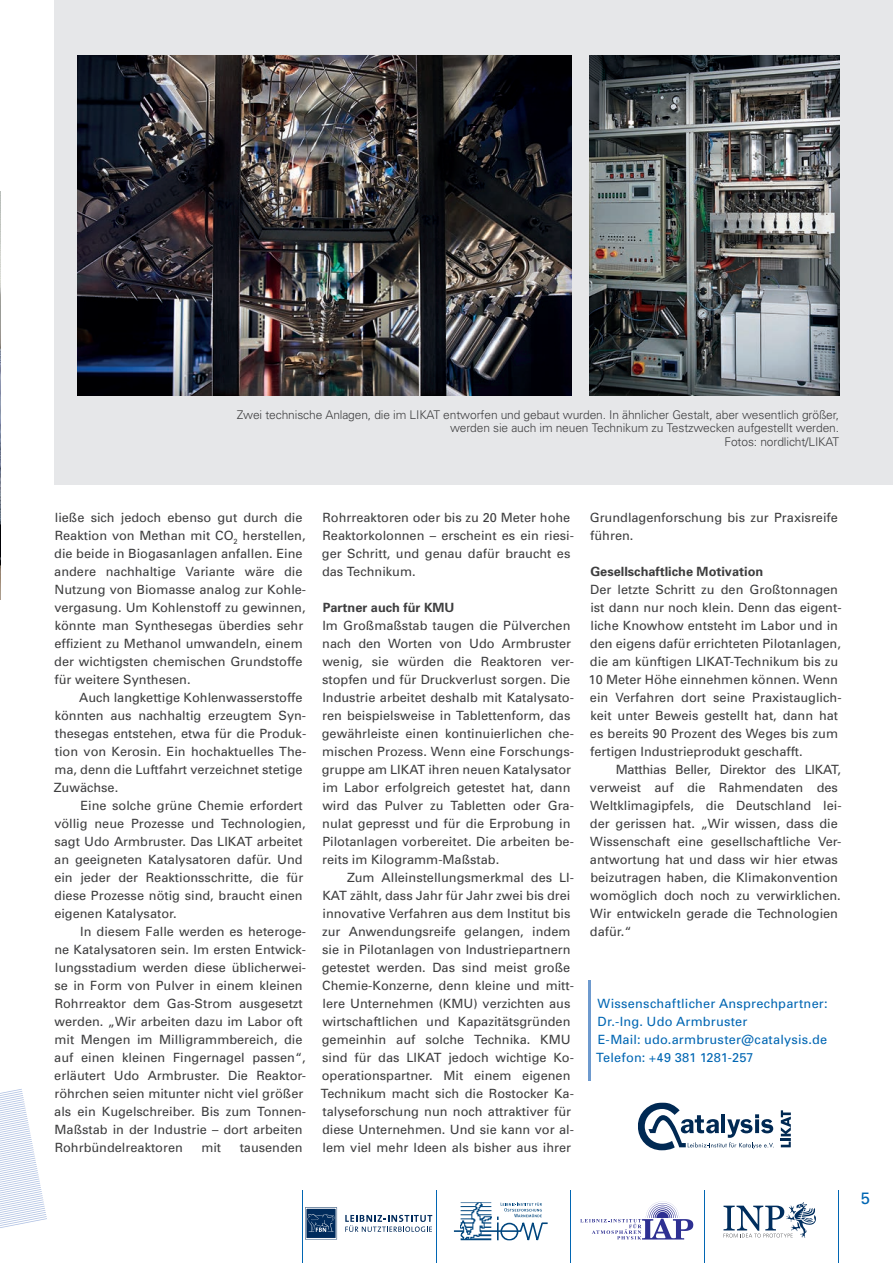
<style>
.page{position:relative;width:893px;height:1263px;background:#fff}
.page>*{position:absolute;margin:0;border:0;box-sizing:border-box;transform-origin:0 0}
.t1{font:16.5px "Univers";color:#0166b3}
.t2{font:12.75px/18px "Univers";color:#3e3e3f}
.t3{font:12.75px/18px "Univers";letter-spacing:.015em;color:#0166b3}
.t4{font:700 12.75px "Univers";color:#3e3e3f}
.t5{font:300 12px/13.5px "Univers";letter-spacing:-.01em;color:#3e3e3f;text-align:right}
</style>
<div class="page">
<div style="left:54px;top:0;width:839px;height:485px;background:#e6e7e9"></div>
<svg style="left:0;top:1089px;width:47px;height:139px"></svg>
<hr style="left:838px;top:1191px;width:1px;height:72px;background:#0166b3">
<svg style="left:723px;top:1202px;width:93px;height:36px"></svg>
<svg style="left:454px;top:1202px;width:94px;height:39px"></svg>
<svg style="left:580px;top:1201px;width:113px;height:39px"></svg>
<svg style="left:305px;top:1207px;width:32px;height:32px"></svg>
<svg style="left:345px;top:1215px;width:87px;height:17px"></svg>
<hr style="left:704px;top:1191px;width:1px;height:72px;background:#0166b3">
<hr style="left:570px;top:1191px;width:1px;height:72px;background:#0166b3">
<hr style="left:436px;top:1191px;width:1px;height:72px;background:#0166b3">
<hr style="left:302px;top:1191px;width:1px;height:72px;background:#0166b3">
<svg style="left:781px;top:1110px;width:10px;height:37px"></svg>
<svg style="left:638px;top:1102px;width:136px;height:48px"></svg>
<img style="left:0;top:191px;width:1px;height:409px">
<img style="left:78px;top:55px;width:493px;height:340px">
<hr style="left:588px;top:980px;width:2px;height:101px;background:#6e9ace">
<img style="left:590px;top:55px;width:249px;height:340px">
<p class="t5" style="left:237px;top:409px;width:604px">Zwei technische Anlagen, die im LIKAT entworfen und gebaut wurden. In ähnlicher Gestalt, aber wesentlich größer, werden sie auch im neuen Technikum zu Testzwecken aufgestellt werden.<br>Fotos: nordlicht/LIKAT</p>
<p class="t2" style="left:54px;top:510px;width:253px">ließe sich jedoch ebenso gut durch die Reaktion von Methan mit CO<sub>2</sub> herstellen, die beide in Biogasanlagen anfallen. Eine andere nachhaltige Variante wäre die Nutzung von Biomasse analog zur Kohle&shy;vergasung. Um Kohlenstoff zu gewinnen, könnte man Synthesegas überdies sehr effizient zu Methanol umwandeln, einem der wichtigsten chemischen Grundstoffe für weitere Synthesen.</p>
<p class="t2" style="left:54px;top:690px;width:254px;text-indent:25px">Auch langkettige Kohlenwasserstoffe könnten aus nachhaltig erzeugtem Syn&shy;thesegas entstehen, etwa für die Produk&shy;tion von Kerosin. Ein hochaktuelles The&shy;ma, denn die Luftfahrt verzeichnet stetige Zuwächse.</p>
<p class="t2" style="left:54px;top:798px;width:253px;text-indent:26px">Eine solche grüne Chemie erfordert völlig neue Prozesse und Technologien, sagt Udo Armbruster. Das LIKAT arbeitet an geeigneten Katalysatoren dafür. Und ein jeder der Reaktionsschritte, die für diese Prozesse nötig sind, braucht einen eigenen Katalysator.</p>
<p class="t2" style="left:54px;top:924px;width:253px;text-indent:26px">In diesem Falle werden es heteroge&shy;ne Katalysatoren sein. Im ersten Entwick&shy;lungsstadium werden diese üblicherwei&shy;se in Form von Pulver in einem kleinen Rohrreaktor dem Gas-Strom ausgesetzt werden. „Wir arbeiten dazu im Labor oft mit Mengen im Milligrammbereich, die auf einen kleinen Fingernagel passen“, erläutert Udo Armbruster. Die Reaktor&shy;röhrchen seien mitunter nicht viel größer als ein Kugelschreiber. Bis zum Tonnen-Maßstab in der Industrie – dort arbeiten Rohrbündelreaktoren</p>
<p class="t2" style="left:201px;top:1140px;width:21px">mit</p>
<p class="t2" style="left:240px;top:1140px;width:65px">tausenden</p>
<p class="t2" style="left:322px;top:510px;width:254px">Rohrreaktoren oder bis zu 20 Meter hohe Reaktorkolonnen – erscheint es ein riesi&shy;ger Schritt, und genau dafür braucht es das Technikum.</p>
<p class="t4" style="left:323px;top:603px;width:133px">Partner auch für KMU</p>
<p class="t2" style="left:322px;top:618px;width:254px">Im Großmaßstab taugen die Pülverchen nach den Worten von Udo Armbruster wenig, sie würden die Reaktoren ver&shy;stopfen und für Druckverlust sorgen. Die Industrie arbeitet deshalb mit Katalysato&shy;ren beispielsweise in Tablettenform, das gewährleiste einen kontinuierlichen che&shy;mischen Prozess. Wenn eine Forschungs&shy;gruppe am LIKAT ihren neuen Katalysator im Labor erfolgreich getestet hat, dann wird das Pulver zu Tabletten oder Gra&shy;nulat gepresst und für die Erprobung in Pilotanlagen vorbereitet. Die arbeiten be&shy;reits im Kilogramm-Maßstab.</p>
<p class="t2" style="left:321px;top:870px;width:255px;text-indent:26px">Zum Alleinstellungsmerkmal des LI-KAT zählt, dass Jahr für Jahr zwei bis drei innovative Verfahren aus dem Institut bis zur Anwendungsreife gelangen, indem sie in Pilotanlagen von Industriepartnern getestet werden. Das sind meist große Chemie-Konzerne, denn kleine und mitt&shy;lere Unternehmen (KMU) verzichten aus wirtschaftlichen und Kapazitätsgründen gemeinhin auf solche Technika. KMU sind für das LIKAT jedoch wichtige Ko&shy;operationspartner. Mit einem eigenen Technikum macht sich die Rostocker Ka&shy;talyseforschung nun noch attraktiver für diese Unternehmen. Und sie kann vor al&shy;lem viel mehr Ideen als bisher aus ihrer</p>
<p class="t2" style="left:590px;top:510px;width:250px">Grundlagenforschung bis zur Praxisreife führen.</p>
<p class="t4" style="left:590px;top:567px;width:174px">Gesellschaftliche Motivation</p>
<p class="t2" style="left:589px;top:582px;width:254px">Der letzte Schritt zu den Großtonnagen ist dann nur noch klein. Denn das eigent&shy;liche Knowhow entsteht im Labor und in den eigens dafür errichteten Pilotanlagen, die am künftigen LIKAT-Technikum bis zu 10 Meter Höhe einnehmen können. Wenn ein Verfahren dort seine Praxistauglich&shy;keit unter Beweis gestellt hat, dann hat es bereits 90 Prozent des Weges bis zum fertigen Industrieprodukt geschafft.</p>
<p class="t2" style="left:590px;top:762px;width:253px;text-indent:26px">Matthias Beller, Direktor des LIKAT, verweist auf die Rahmendaten des Weltklimagipfels, die Deutschland lei&shy;der gerissen hat. „Wir wissen, dass die Wissenschaft eine gesellschaftliche Ver&shy;antwortung hat und dass wir hier etwas beizutragen haben, die Klimakonvention womöglich doch noch zu verwirklichen.<br>Wir entwickeln gerade die Technologien dafür.“</p>
<p class="t3" style="left:596px;top:996px;width:233px">Wissenschaftlicher Ansprechpartner:<br>Dr.-Ing. Udo Armbruster<br>E-Mail: udo.armbruster@catalysis.de<br>Telefon: +49 381 1281-257</p>
<p class="t1" style="left:861px;top:1192px;width:11px">5</p>
</div>
